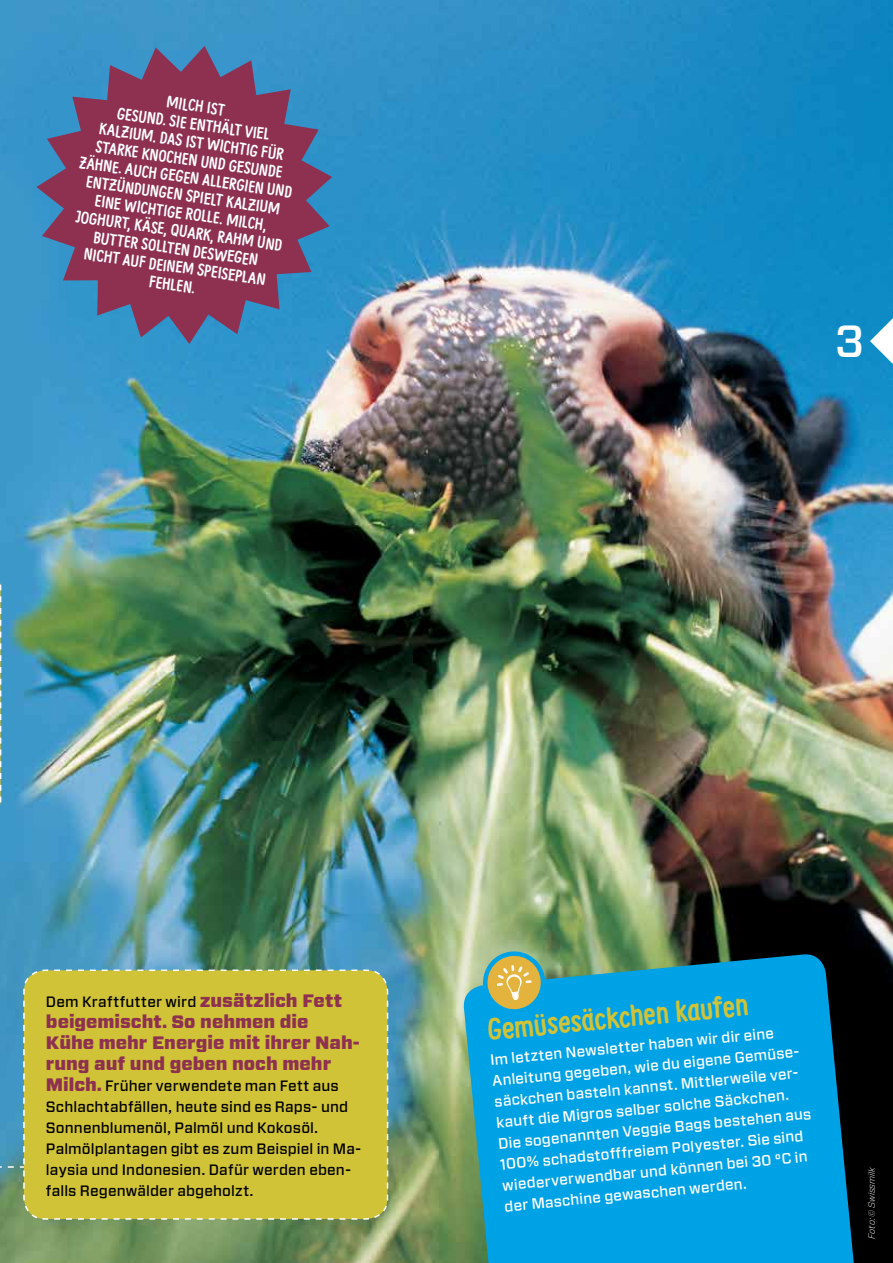
<style>
.page{position:relative;width:893px;height:1263px;background:#fff}
.page>*{position:absolute;margin:0;border:0;box-sizing:border-box;transform-origin:0 0}
.t1{font:500 45px "Forza";color:#fff}
.t2{font:700 30px "Supernettcn";color:#d0c337}
.t3{font:900 18px/21px "Forza";color:#8e3151}
.t4{font:700 16.5px/18px "Supernettcn";color:#fff;text-align:center}
.t5{font:500 15px/21px "Forza";color:#fff}
.t6{font:500 15px/21px "Forza";letter-spacing:.01em;color:#000}
.t7{font:italic 300 9px "Forza";color:#fff}
.s1{font-weight:900;font-size:18px;color:#8e3151}
</style>
<div class="page">
<img style="left:0;top:0;width:893px;height:1263px">
<svg style="left:870px;top:318px;width:23px;height:46px"></svg>
<svg style="left:462px;top:952px;width:398px;height:311px;background:#0797cf"></svg>
<svg style="left:479px;top:947px;width:69px;height:71px;background:#86b18f"></svg>
<svg style="left:36px;top:46px;width:296px;height:298px;background:#6d547c"></svg>
<div style="left:22px;top:969px;width:367px;height:251px;background:#d0c337"></div>
<svg style="left:0;top:530px;width:39px;height:661px;background:#589eaf"></svg>
<p class="t4" style="left:91px;top:82px;width:216px;rotate:8deg">MILCH IST<br>GESUND. SIE ENTHÄLT VIEL<br>KALZIUM. DAS IST WICHTIG FÜR<br>STARKE KNOCHEN UND GESUNDE<br>ZÄHNE. AUCH GEGEN ALLERGIEN UND<br>ENTZÜNDUNGEN SPIELT KALZIUM<br>EINE WICHTIGE ROLLE. MILCH,<br>JOGHURT, KÄSE, QUARK, RAHM UND<br>BUTTER SOLLTEN DESWEGEN<br>NICHT AUF DEINEM SPEISEPLAN<br>FEHLEN.</p>
<h1 class="t1" style="left:835px;top:311px;width:31px">3</h1>
<p class="t6" style="left:46px;top:991px;width:298px">Dem Kraftfutter wird <span class="s1">zusätzlich Fett</span></p>
<p class="t3" style="left:46px;top:1011px;width:315px">beigemischt. So nehmen die<br>Kühe mehr Energie mit ihrer Nah&shy;rung auf und geben noch mehr</p>
<p class="t6" style="left:46px;top:1075px;width:317px"><span class="s1">Milch.</span> Früher verwendete man Fett aus Schlachtabfällen, heute sind es Raps- und Sonnenblumenöl, Palmöl und Kokosöl.<br>Palmölplantagen gibt es zum Beispiel in Ma&shy;laysia und Indonesien. Dafür werden eben&shy;falls Regenwälder abgeholzt.</p>
<h2 class="t2" style="left:486px;top:1009px;width:264px;rotate:-5deg">Gemüsesäckchen kaufen</h2>
<p class="t5" style="left:488px;top:1051px;width:316px;rotate:-6deg">Im letzten Newsletter haben wir dir eine Anleitung gegeben, wie du eigene Gemüse&shy;säckchen basteln kannst. Mittlerweile ver&shy;kauft die Migros selber solche Säckchen.<br>Die sogenannten Veggie Bags bestehen aus 100% schadstoff freiem Polyester. Sie sind wiederverwendbar und können bei 30 °C in der Maschine gewaschen werden.</p>
<p class="t7" style="left:865px;top:1238px;width:73px;rotate:-90deg">Foto: © Swissmilk</p>
</div>
